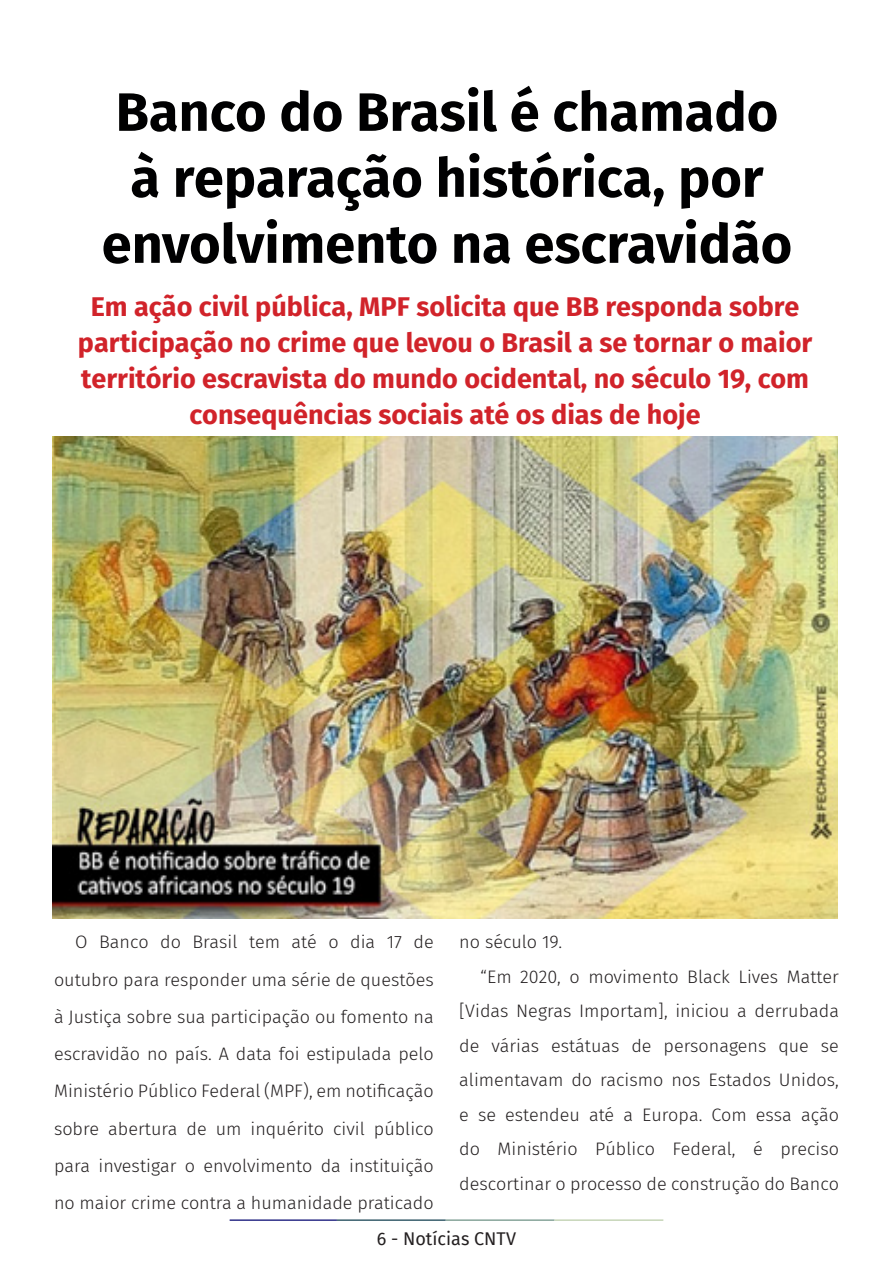
<style>
.page{position:relative;width:893px;height:1263px;background:#fff}
.page>*{position:absolute;margin:0;border:0;box-sizing:border-box;transform-origin:0 0}
.t1{font:700 54px/66px "Fira Sans";color:#000001;text-align:center}
.t2{font:700 27px/36px "Fira Sans";color:#d1232a;text-align:center}
.t3{font:300 18px/37.2px "Fira Sans";color:#231f20;text-align:justify}
.t4{font:18px "Fira Sans";color:#231f20}
</style>
<div class="page">
<hr style="left:230px;top:1219px;width:107px;height:2px;background:#2f3088">
<hr style="left:337px;top:1219px;width:109px;height:2px;background:#3a5f6d">
<hr style="left:446px;top:1219px;width:109px;height:2px;background:#87a59a">
<hr style="left:555px;top:1219px;width:108px;height:2px;background:#c6d5b7">
<img style="left:52px;top:437px;width:785px;height:481px">
<p class="t1" style="left:102px;top:75px;width:692px">Banco do Brasil é chamado à reparação histórica, por envolvimento na escravidão</p>
<p class="t2" style="left:78px;top:286px;width:736px">Em ação civil pública, MPF solicita que BB responda sobre participação no crime que levou o Brasil a se tornar o maior território escravista do mundo ocidental, no século 19, com consequências sociais até os dias de hoje</p>
<p class="t3" style="left:54px;top:923px;width:381px;text-indent:21px">O Banco do Brasil tem até o dia 17 de outubro para responder uma série de questões à Justiça sobre sua participação ou fomento na escravidão no país. A data foi estipulada pelo Ministério Público Federal (MPF), em notificação sobre abertura de um inquérito civil público para investigar o envolvimento da instituição no maior crime contra a humanidade praticado</p>
<p class="t3" style="left:459px;top:923px;width:105px">no século 19.</p>
<p class="t3" style="left:459px;top:959px;width:381px;line-height:34.5px;text-indent:21px">“Em 2020, o movimento Black Lives Matter [Vidas Negras Importam], iniciou a derrubada de várias estátuas de personagens que se alimentavam do racismo nos Estados Unidos, e se estendeu até a Europa. Com essa ação do Ministério Público Federal, é preciso descortinar o processo de construção do Banco</p>
<p class="t4" style="left:377px;top:1225px;width:141px">6 - Notícias CNTV</p>
</div>
